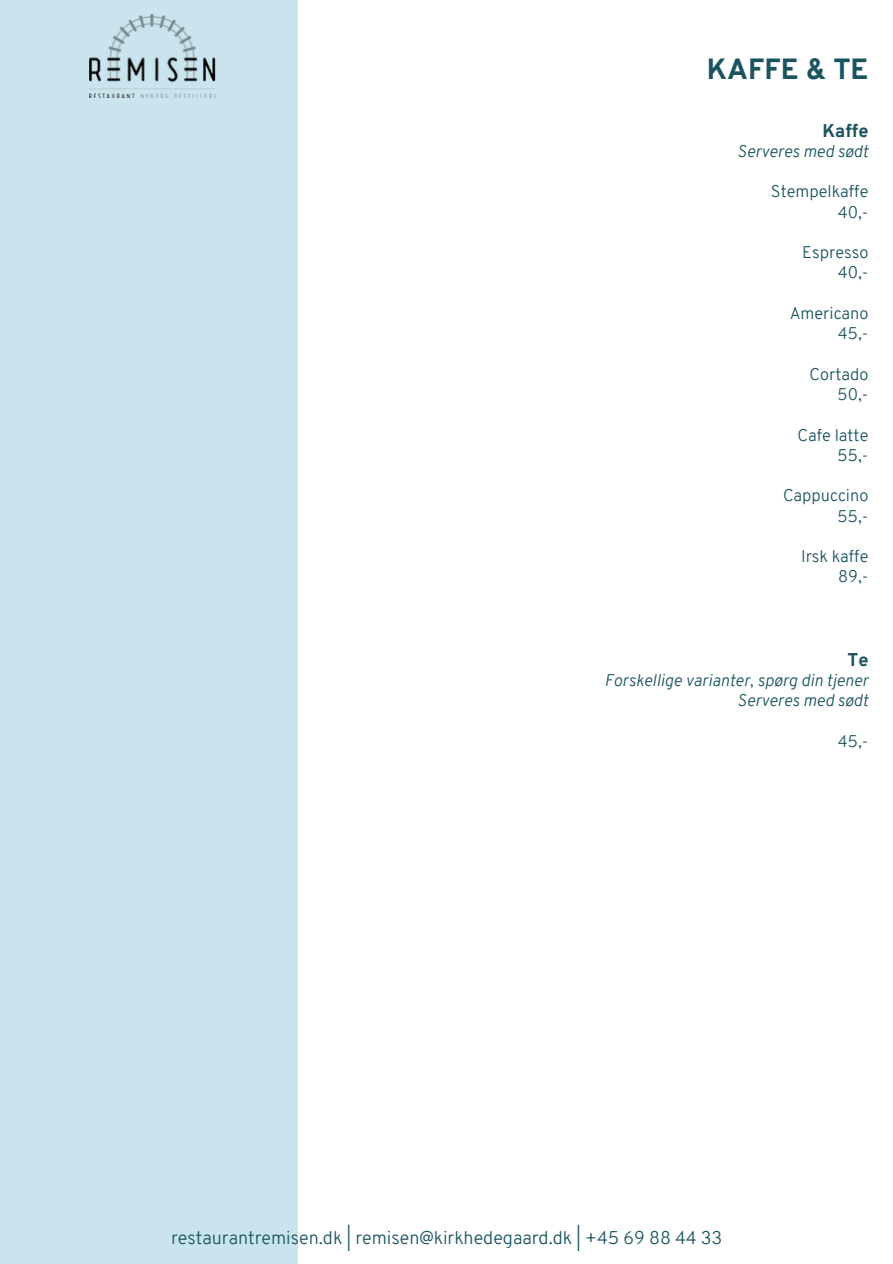
<style>
.page{position:relative;width:893px;height:1264px;background:#fff}
.page>*{position:absolute;margin:0;border:0;box-sizing:border-box;transform-origin:0 0}
.t1{font:800 28.5px "Overpass";color:#1a545f}
.t2{font:300 18px "Overpass";color:#1a545f}
.t3{font:800 18px "Overpass";color:#1a545f}
.t4{font:300 16.5px "Overpass";color:#1a545f}
.t5{font:italic 300 16.5px "Overpass";color:#1a545f}
</style>
<div class="page">
<div style="left:0;top:0;width:298px;height:1263px;background:#c9e4ec"></div>
<img style="left:89px;top:14px;width:126px;height:83px">
<p class="t1" style="left:706px;top:58px;width:163px">KAFFE &amp; TE</p>
<p class="t3" style="left:822px;top:123px;width:47px">Kaffe</p>
<p class="t5" style="left:737px;top:144px;width:133px">Serveres med sødt</p>
<p class="t4" style="left:770px;top:185px;width:99px">Stempelkaffe</p>
<p class="t4" style="left:837px;top:205px;width:32px">40,-</p>
<p class="t4" style="left:802px;top:246px;width:68px">Espresso</p>
<p class="t4" style="left:837px;top:266px;width:32px">40,-</p>
<p class="t4" style="left:789px;top:306px;width:80px">Americano</p>
<p class="t4" style="left:837px;top:327px;width:32px">45,-</p>
<p class="t4" style="left:809px;top:367px;width:60px">Cortado</p>
<p class="t4" style="left:837px;top:387px;width:33px">50,-</p>
<p class="t4" style="left:797px;top:428px;width:72px">Cafe latte</p>
<p class="t4" style="left:836px;top:448px;width:33px">55,-</p>
<p class="t4" style="left:783px;top:489px;width:87px">Cappuccino</p>
<p class="t4" style="left:836px;top:509px;width:33px">55,-</p>
<p class="t4" style="left:801px;top:549px;width:69px">Irsk kaffe</p>
<p class="t4" style="left:838px;top:570px;width:32px">89,-</p>
<p class="t3" style="left:847px;top:652px;width:22px">Te</p>
<p class="t5" style="left:604px;top:673px;width:265px">Forskellige varianter, spørg din tjener</p>
<p class="t5" style="left:737px;top:693px;width:133px">Serveres med sødt</p>
<p class="t4" style="left:837px;top:734px;width:32px">45,-</p>
<p class="t2" style="left:171px;top:1229px;width:553px">restaurantremisen.dk | remisen@kirkhedegaard.dk | +45 69 88 44 33</p>
</div>
